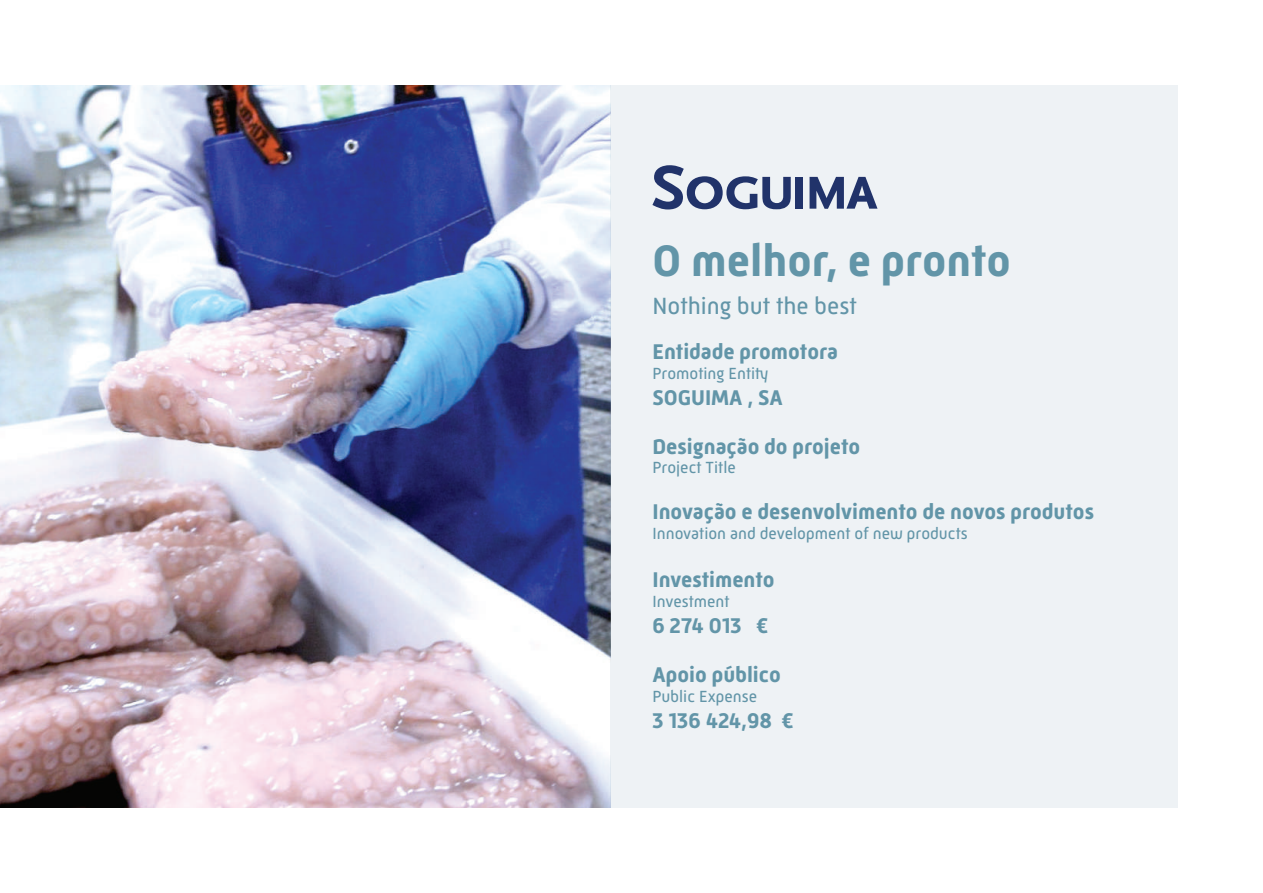
<style>
.page{position:relative;width:1263px;height:893px;background:#fff}
.page>*{position:absolute;margin:0;border:0;box-sizing:border-box;transform-origin:0 0}
.t1{font:700 45px "Mic 32 New";color:#6295a8}
.t2{font:24px "Mic 32 New";color:#6295a8}
.t3{font:700 21.75px "Mic 32 New";color:#6295a8}
.t4{font:16.5px "Mic 32 New";color:#6295a8}
</style>
<div class="page">
<img style="left:0;top:85px;width:610px;height:723px">
<div style="left:610px;top:85px;width:568px;height:723px;background:#eef2f5"></div>
<svg style="left:652px;top:165px;width:139px;height:44px"></svg>
<div style="left:795px;top:177px;width:8px;height:32px;background:#21336a"></div>
<svg style="left:809px;top:177px;width:68px;height:32px"></svg>
<h1 class="t1" style="left:652px;top:235px;width:360px">O melhor, e pronto</h1>
<p class="t2" style="left:652px;top:292px;width:206px">Nothing but the best</p>
<p class="t3" style="left:652px;top:339px;width:187px">Entidade promotora</p>
<p class="t4" style="left:652px;top:364px;width:117px">Promoting Entity</p>
<p class="t3" style="left:652px;top:385px;width:14px">SOGUIMA</p>
<p class="t3" style="left:747px;top:385px;width:24px">, SA</p>
<p class="t3" style="left:652px;top:434px;width:209px">Designação do projeto</p>
<p class="t4" style="left:652px;top:458px;width:85px">Project Title</p>
<p class="t3" style="left:652px;top:499px;width:443px">Inovação e desenvolvimento de novos produtos</p>
<p class="t4" style="left:652px;top:524px;width:317px">Innovation and development of new products</p>
<p class="t3" style="left:652px;top:568px;width:124px">Investimento</p>
<p class="t4" style="left:652px;top:592px;width:79px">Investment</p>
<p class="t3" style="left:652px;top:613px;width:117px">6 274 013 €</p>
<p class="t3" style="left:652px;top:662px;width:130px">Apoio público</p>
<p class="t4" style="left:652px;top:687px;width:106px">Public Expense</p>
<p class="t3" style="left:652px;top:708px;width:142px">3 136 424,98 €</p>
</div>
